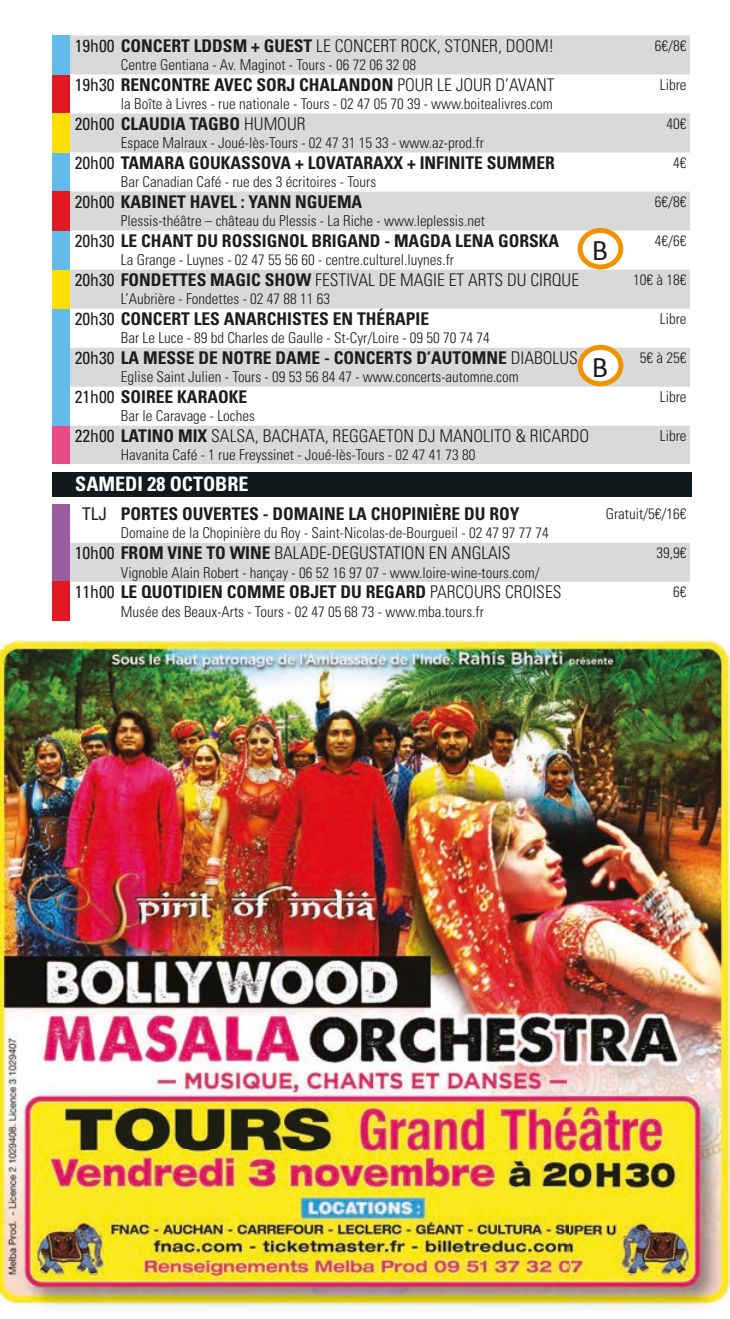
<style>
.page{position:relative;width:730px;height:1319px;background:#fff}
.page>*{position:absolute;margin:0;border:0;box-sizing:border-box;transform-origin:0 0}
.t1{font:30px "Calibri";color:#1d1d1b}
.t2{font:700 condensed 20px "Univers";color:#fff}
.t3{font:700 condensed 17.5px "Univers";color:#1d1d1b}
.t4{font:300 condensed 17.5px "Univers LT Std";color:#1d1d1b}
.t5{font:300 condensed 15px "Univers LT Std";color:#1d1d1b}
.s1{font-family:"Univers";font-weight:400}
.s2{font-family:"Univers";font-weight:700}
.s3{font-weight:400}
.s4{font-family:"Univers LT Std";font-weight:300}
</style>
<div class="page">
<img style="left:0;top:640px;width:567px;height:508px">
<img style="left:567px;top:640px;width:163px;height:667px">
<img style="left:0;top:1148px;width:568px;height:160px">
<svg style="left:70px;top:35px;width:620px;height:546px;fill:#d9d9d9"></svg>
<div style="left:52px;top:347px;width:18px;height:39px;background:#62bbea"></div>
<div style="left:52px;top:425px;width:18px;height:39px;background:#e94b86"></div>
<div style="left:52px;top:152px;width:18px;height:39px;background:#62bbea"></div>
<div style="left:52px;top:308px;width:18px;height:39px;background:#62bbea"></div>
<div style="left:52px;top:503px;width:18px;height:39px;background:#9c5ca1"></div>
<div style="left:52px;top:542px;width:18px;height:39px;background:#9c5ca1"></div>
<div style="left:52px;top:269px;width:18px;height:39px;background:#ffde00"></div>
<div style="left:52px;top:74px;width:18px;height:39px;background:#e21822"></div>
<div style="left:52px;top:113px;width:18px;height:39px;background:#ffde00"></div>
<div style="left:52px;top:230px;width:18px;height:39px;background:#62bbea"></div>
<div style="left:52px;top:386px;width:18px;height:39px;background:#62bbea"></div>
<div style="left:52px;top:35px;width:18px;height:39px;background:#62bbea"></div>
<div style="left:52px;top:191px;width:18px;height:39px;background:#e21822"></div>
<div style="left:52px;top:581px;width:18px;height:39px;background:#e21822"></div>
<div style="left:52px;top:465px;width:640px;height:39px;background:#fff"></div>
<div style="left:52px;top:472px;width:640px;height:24px;background:#131a1c"></div>
<div style="left:580px;top:230px;width:41px;height:37px;background:#fff;border-radius:50%"></div>
<div style="left:578px;top:228px;width:45px;height:41px;border:5px solid #f39200;border-radius:50%"></div>
<div style="left:580px;top:347px;width:41px;height:37px;background:#fff;border-radius:50%"></div>
<div style="left:578px;top:345px;width:45px;height:41px;border:5px solid #f39200;border-radius:50%"></div>
<p class="t4" style="left:75px;top:35px;width:481px"><span class="s1">19h00</span> <span class="s2">CONCERT LDDSM + GUEST</span> LE CONCERT ROCK, STONER, DOOM!</p>
<p class="t5" style="left:655px;top:36px;width:33px">6€/8€</p>
<p class="t5" style="left:121px;top:56px;width:297px">Centre Gentiana - Av. Maginot - Tours - 06 72 06 32 08</p>
<p class="t3" style="left:75px;top:74px;width:481px"><span class="s3">19h30</span> RENCONTRE AVEC SORJ CHALANDON <span class="s4">POUR LE JOUR D’AVANT</span></p>
<p class="t5" style="left:660px;top:75px;width:28px">Libre</p>
<p class="t5" style="left:121px;top:95px;width:434px">la Boîte à Livres - rue nationale - Tours - 02 47 05 70 39 - www.boitealivres.com</p>
<p class="t3" style="left:75px;top:113px;width:232px"><span class="s3">20h00</span> CLAUDIA TAGBO <span class="s4">HUMOUR</span></p>
<p class="t5" style="left:666px;top:114px;width:21px">40€</p>
<p class="t5" style="left:121px;top:134px;width:364px">Espace Malraux - Joué-lès-Tours - 02 47 31 15 33 - www.az-prod.fr</p>
<p class="t3" style="left:75px;top:152px;width:482px"><span class="s3">20h00</span> TAMARA GOUKASSOVA + LOVATARAXX + INFINITE SUMMER</p>
<p class="t5" style="left:673px;top:153px;width:15px">4€</p>
<p class="t5" style="left:121px;top:173px;width:257px">Bar Canadian Café - rue des 3 écritoires - Tours</p>
<p class="t3" style="left:75px;top:191px;width:289px"><span class="s3">20h00</span> KABINET HAVEL : YANN NGUEMA</p>
<p class="t5" style="left:655px;top:192px;width:33px">6€/8€</p>
<p class="t5" style="left:121px;top:212px;width:366px">Plessis-théâtre – château du Plessis - La Riche - www.leplessis.net</p>
<p class="t3" style="left:75px;top:230px;width:486px"><span class="s3">20h30</span> LE CHANT DU ROSSIGNOL BRIGAND - MAGDA LENA GORSKA</p>
<p class="t5" style="left:655px;top:231px;width:33px">4€/6€</p>
<p class="t5" style="left:121px;top:251px;width:335px">La Grange - Luynes - 02 47 55 56 60 - centre.culturel.luynes.fr</p>
<p class="t4" style="left:75px;top:269px;width:506px"><span class="s1">20h30</span> <span class="s2">FONDETTES MAGIC SHOW</span> FESTIVAL DE MAGIE ET ARTS DU CIRQUE</p>
<p class="t5" style="left:633px;top:270px;width:55px">10€ à 18€</p>
<p class="t5" style="left:121px;top:290px;width:211px">L’Aubrière - Fondettes - 02 47 88 11 63</p>
<p class="t3" style="left:75px;top:308px;width:356px"><span class="s3">20h30</span> CONCERT LES ANARCHISTES EN THÉRAPIE</p>
<p class="t5" style="left:660px;top:309px;width:28px">Libre</p>
<p class="t5" style="left:121px;top:329px;width:370px">Bar Le Luce - 89 bd Charles de Gaulle - St-Cyr/Loire - 09 50 70 74 74</p>
<p class="t3" style="left:75px;top:347px;width:505px"><span class="s3">20h30</span> LA MESSE DE NOTRE DAME - CONCERTS D’AUTOMNE <span class="s4">DIABOLUS</span></p>
<p class="t5" style="left:640px;top:348px;width:48px">5€ à 25€</p>
<p class="t5" style="left:121px;top:368px;width:399px">Eglise Saint Julien - Tours - 09 53 56 84 47 - www.concerts-automne.com</p>
<p class="t3" style="left:75px;top:386px;width:174px"><span class="s3">21h00</span> SOIREE KARAOKE</p>
<p class="t5" style="left:660px;top:387px;width:28px">Libre</p>
<p class="t5" style="left:121px;top:407px;width:136px">Bar le Caravage - Loches</p>
<p class="t4" style="left:75px;top:425px;width:516px"><span class="s1">22h00</span> <span class="s2">LATINO MIX</span> SALSA, BACHATA, REGGAETON DJ MANOLITO &amp; RICARDO</p>
<p class="t5" style="left:660px;top:426px;width:28px">Libre</p>
<p class="t5" style="left:121px;top:446px;width:356px">Havanita Café - 1 rue Freyssinet - Joué-lès-Tours - 02 47 41 73 80</p>
<h1 class="t1" style="left:592px;top:231px;width:18px">B</h1>
<h1 class="t1" style="left:592px;top:348px;width:18px">B</h1>
<h2 class="t2" style="left:75px;top:472px;width:175px">SAMEDI 28 OCTOBRE</h2>
<p class="t3" style="left:82px;top:503px;width:439px"><span class="s3">TLJ</span> PORTES OUVERTES - DOMAINE LA CHOPINIÈRE DU ROY</p>
<p class="t5" style="left:606px;top:504px;width:82px">Gratuit/5€/16€</p>
<p class="t5" style="left:121px;top:524px;width:430px">Domaine de la Chopinière du Roy - Saint-Nicolas-de-Bourgueil - 02 47 97 77 74</p>
<p class="t4" style="left:75px;top:542px;width:437px"><span class="s1">10h00</span> <span class="s2">FROM VINE TO WINE</span> BALADE-DEGUSTATION EN ANGLAIS</p>
<p class="t5" style="left:656px;top:543px;width:31px">39,9€</p>
<p class="t5" style="left:121px;top:563px;width:421px">Vignoble Alain Robert - hançay - 06 52 16 97 07 - www.loire-wine-tours.com/</p>
<p class="t3" style="left:75px;top:581px;width:488px"><span class="s3">11h00</span> LE QUOTIDIEN COMME OBJET DU REGARD <span class="s4">PARCOURS CROISES</span></p>
<p class="t5" style="left:673px;top:582px;width:15px">6€</p>
<p class="t5" style="left:121px;top:602px;width:365px">Musée des Beaux-Arts - Tours - 02 47 05 68 73 - www.mba.tours.fr</p>
</div>
